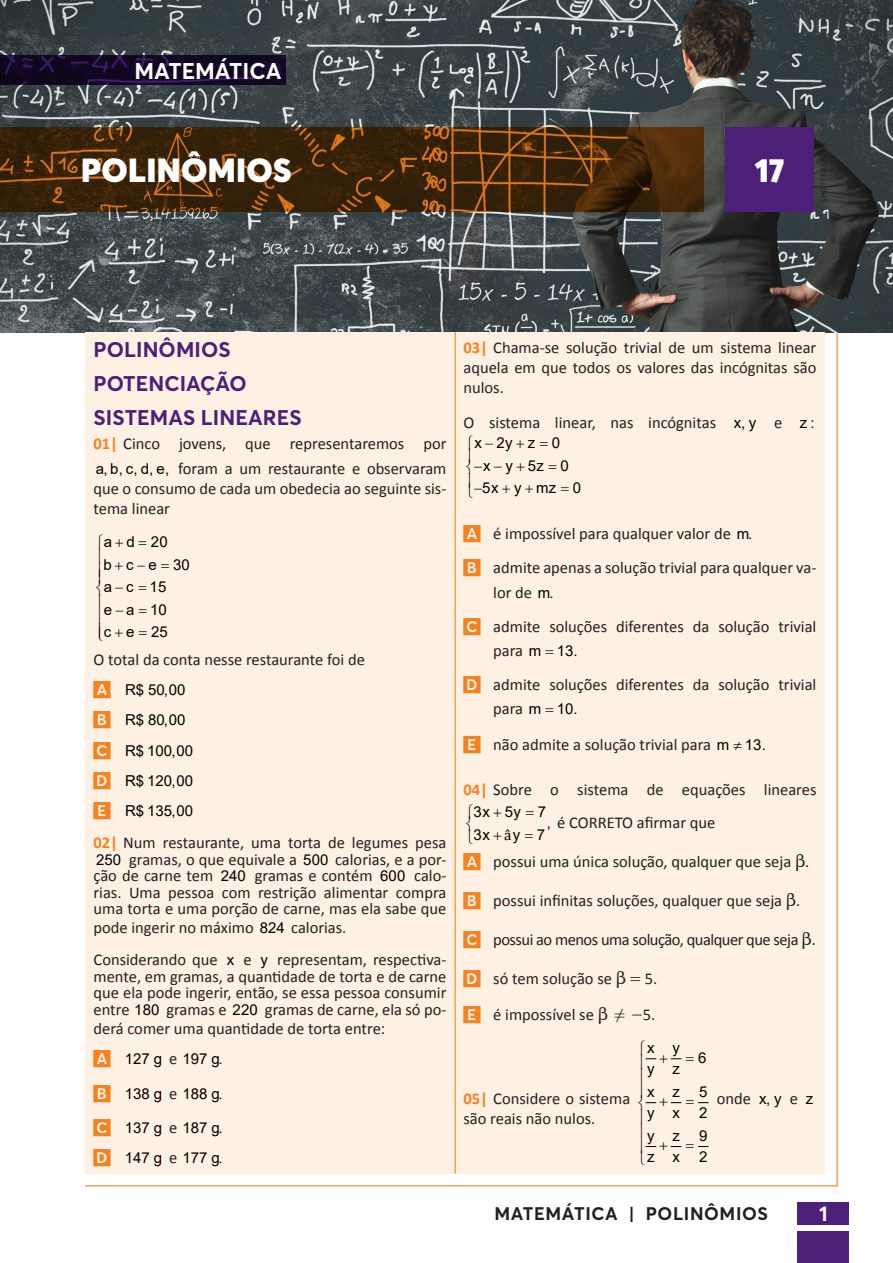
<style>
.page{position:relative;width:893px;height:1263px;background:#fff}
.page>*{position:absolute;margin:0;border:0;box-sizing:border-box;transform-origin:0 0}
.S_NOME_MODULO{font:900 33px "Averta";letter-spacing:.01em;color:#fff}
.S_MODULO{font:700 22.5px "Averta";color:#fff}
.SUBTITULO{font:700 21px "Averta";letter-spacing:.005em;color:#4c1f79}
.t1{font:700 21px "Averta";color:#fff}
.t2{font:700 18px "Averta";letter-spacing:.035em;color:#231f20}
.Corpo{font:16.5px/16.5px "Calibri";color:#231f20;text-align:justify}
.ABC_PROPOSTOS{font:16.5px/24.6px "Calibri";color:#231f20}
.ABC_PROPOSTOS-2{font:16.5px "Calibri";letter-spacing:-.03em;color:#231f20}
.ABC_PROPOSTOS-3{font:16.5px "ABCDE QUADRO";color:#f58220}
.ABC_PROPOSTOS-4{font:15px/22.5px "Arial";letter-spacing:.005em;color:#000}
.ABC_PROPOSTOS-5{font:15px/22.5px "Arial";letter-spacing:.945em;color:#000}
.t3{font:15px/22.5px "Symbol";color:#000;text-align:center}
.t4{font:9px "Calibri";letter-spacing:.03em;color:#231f20}
.s1{font-weight:700;color:#f58220}
.s2{font-family:"Arial";font-size:15px;color:#000}
.s3{font-family:"Calibri";font-size:16.5px;color:#231f20}
.s4{font-family:"ABCDE QUADRO";color:#f58220}
.s5{font-family:"MM Greek"}
.s6{font-family:"MM Negate"}
.s7{font-family:"Cambria Math"}
</style>
<div class="page">
<div style="left:798px;top:1202px;width:51px;height:22px;background:#4c1f79"></div>
<div style="left:798px;top:1231px;width:51px;height:32px;background:#4c1f79"></div>
<img style="left:0;top:0;width:893px;height:332px">
<div style="left:85px;top:332px;width:740px;height:842px;background:#fef0e2"></div>
<hr style="left:455px;top:332px;width:1px;height:842px;background:#f58220">
<svg style="left:0;top:127px;width:704px;height:85px;background:#482a0a"></svg>
<svg style="left:0;top:55px;width:286px;height:30px;background:#150928"></svg>
<div style="left:725px;top:127px;width:89px;height:85px;background:#4c1f79"></div>
<svg style="left:645px;top:1058px;width:63px;height:90px"></svg>
<p class="S_MODULO" style="left:134px;top:57px;width:149px">MATEMÁTICA</p>
<p class="S_NOME_MODULO" style="left:81px;top:149px;width:212px">POLINÔMIOS</p>
<p class="S_NOME_MODULO" style="left:755px;top:149px;width:31px">17</p>
<p class="t4" style="left:817px;top:203px;width:62px;rotate:-90deg">SHUTTERSTOCK</p>
<p class="SUBTITULO" style="left:94px;top:336px;width:139px">POLINÔMIOS</p>
<p class="SUBTITULO" style="left:94px;top:370px;width:155px">POTENCIAÇÃO</p>
<p class="SUBTITULO" style="left:94px;top:404px;width:210px">SISTEMAS LINEARES</p>
<p class="Corpo" style="left:94px;top:434px;width:354px"><span class="s1">01|</span> Cinco jovens, que representaremos por</p>
<p class="ABC_PROPOSTOS-4" style="left:96px;top:458px;width:75px">a, b, c, d, e,</p>
<p class="Corpo" style="left:94px;top:459px;width:354px;line-height:19.8px;text-indent:85px">foram a um restaurante e observaram que o consumo de cada um obedecia ao seguinte sis&shy;tema linear</p>
<p class="ABC_PROPOSTOS-5" style="left:103px;top:530px;width:88px">ad20 bce 30 ac 15 ea10 ce25</p>
<p class="Corpo" style="left:94px;top:651px;width:273px">O total da conta nesse restaurante foi de</p>
<p class="ABC_PROPOSTOS-3" style="left:94px;top:678px;width:20px">A</p>
<p class="ABC_PROPOSTOS-4" style="left:125px;top:679px;width:62px">R$ 50,00</p>
<p class="ABC_PROPOSTOS-3" style="left:94px;top:708px;width:20px">B</p>
<p class="ABC_PROPOSTOS-4" style="left:125px;top:709px;width:62px">R$ 80,00</p>
<p class="ABC_PROPOSTOS-3" style="left:94px;top:738px;width:20px">C</p>
<p class="ABC_PROPOSTOS-4" style="left:125px;top:739px;width:69px">R$ 100,00</p>
<p class="ABC_PROPOSTOS-3" style="left:94px;top:768px;width:20px">D</p>
<p class="ABC_PROPOSTOS-4" style="left:125px;top:769px;width:69px">R$ 120,00</p>
<p class="ABC_PROPOSTOS-3" style="left:94px;top:798px;width:20px">E</p>
<p class="ABC_PROPOSTOS-4" style="left:125px;top:799px;width:69px">R$ 135,00</p>
<p class="Corpo" style="left:94px;top:834px;width:354px"><span class="s1">02|</span> Num restaurante, uma torta de legumes pesa</p>
<p class="ABC_PROPOSTOS-4" style="left:96px;top:848px;width:27px">250</p>
<p class="Corpo" style="left:94px;top:850px;width:354px;text-indent:36px">gramas, o que equivale a <span class="s2">500</span> calorias, e a por&shy;ção de carne tem</p>
<p class="ABC_PROPOSTOS-4" style="left:221px;top:864px;width:27px">240</p>
<p class="Corpo" style="left:255px;top:867px;width:119px">gramas e contém</p>
<p class="ABC_PROPOSTOS-4" style="left:380px;top:864px;width:27px">600</p>
<p class="Corpo" style="left:94px;top:867px;width:354px;text-indent:321px">calo&shy;rias. Uma pessoa com restrição alimentar compra uma torta e uma porção de carne, mas ela sabe que</p>
<p class="Corpo" style="left:94px;top:919px;width:254px">pode ingerir no máximo <span class="s2">824</span> calorias.</p>
<p class="Corpo" style="left:94px;top:951px;width:126px">Considerando que</p>
<p class="ABC_PROPOSTOS-4" style="left:227px;top:948px;width:9px">x</p>
<p class="Corpo" style="left:243px;top:951px;width:10px">e</p>
<p class="ABC_PROPOSTOS-4" style="left:261px;top:948px;width:9px">y</p>
<p class="Corpo" style="left:94px;top:951px;width:354px;text-indent:184px">representam, respectiva&shy;mente, em gramas, a quantidade de torta e de carne que ela pode ingerir, então, se essa pessoa consumir entre <span class="s2">180</span> gramas e <span class="s2">220</span> gramas de carne, ela só po-</p>
<p class="Corpo" style="left:94px;top:1020px;width:293px">derá comer uma quantidade de torta entre:</p>
<p class="ABC_PROPOSTOS-3" style="left:94px;top:1047px;width:20px">A</p>
<p class="ABC_PROPOSTOS-4" style="left:125px;top:1048px;width:100px">127 g <span class="s3">e</span> 197 g.</p>
<p class="ABC_PROPOSTOS-3" style="left:94px;top:1081px;width:20px">B</p>
<p class="ABC_PROPOSTOS-4" style="left:125px;top:1082px;width:100px">138 g <span class="s3">e</span> 188 g.</p>
<p class="ABC_PROPOSTOS-3" style="left:94px;top:1116px;width:20px">C</p>
<p class="ABC_PROPOSTOS-4" style="left:125px;top:1116px;width:100px">137 g <span class="s3">e</span> 187 g.</p>
<p class="ABC_PROPOSTOS-3" style="left:94px;top:1146px;width:20px">D</p>
<p class="ABC_PROPOSTOS-4" style="left:125px;top:1146px;width:100px">147 g <span class="s3">e</span> 177 g.</p>
<p class="Corpo" style="left:463px;top:337px;width:354px;line-height:19.8px"><span class="s1">03|</span> Chama-se solução trivial de um sistema linear aquela em que todos os valores das incógnitas são nulos.</p>
<p class="Corpo" style="left:463px;top:414px;width:254px">O sistema linear, nas incógnitas</p>
<p class="ABC_PROPOSTOS-4" style="left:734px;top:412px;width:24px">x, y</p>
<p class="Corpo" style="left:774px;top:414px;width:10px">e</p>
<p class="ABC_PROPOSTOS-4" style="left:800px;top:412px;width:16px">z:</p>
<p class="ABC_PROPOSTOS-4" style="left:474px;top:431px;width:87px">x2yz0</p>
<p class="ABC_PROPOSTOS-4" style="left:483px;top:454px;width:87px">xy5z0</p>
<p class="ABC_PROPOSTOS-4" style="left:474px;top:476px;width:109px">−5x y mz 0</p>
<p class="t3" style="left:474px;top:431px;width:30px">−<br>− −</p>
<p class="ABC_PROPOSTOS" style="left:463px;top:521px;width:290px"><span class="s4">A</span> é impossível para qualquer valor de <span class="s2">m.</span></p>
<p class="ABC_PROPOSTOS" style="left:493px;top:555px;width:325px;text-indent:-30px"><span class="s4">B</span> admite apenas a solução trivial para qualquer va&shy;lor de <span class="s2">m.</span></p>
<p class="ABC_PROPOSTOS" style="left:493px;top:613px;width:325px;text-indent:-30px"><span class="s4">C</span> admite soluções diferentes da solução trivial para <span class="s2">m 13.</span></p>
<p class="ABC_PROPOSTOS" style="left:493px;top:672px;width:325px;text-indent:-30px"><span class="s4">D</span> admite soluções diferentes da solução trivial para <span class="s2">m 10.</span></p>
<p class="ABC_PROPOSTOS" style="left:463px;top:732px;width:304px"><span class="s4">E</span> não admite a solução trivial para <span class="s2">m 13.</span></p>
<p class="Corpo" style="left:463px;top:781px;width:354px"><span class="s1">04|</span> Sobre o sistema de equações lineares</p>
<p class="ABC_PROPOSTOS-4" style="left:474px;top:800px;width:74px">3x 5y 7<br>3x</p>
<p class="Corpo" style="left:547px;top:814px;width:170px"><span class="s2">,</span> é CORRETO afirmar que</p>
<p class="ABC_PROPOSTOS" style="left:463px;top:849px;width:347px"><span class="s4">A</span> possui uma única solução, qualquer que seja <span class="s5">b</span>.</p>
<p class="ABC_PROPOSTOS" style="left:463px;top:888px;width:338px"><span class="s4">B</span> possui infinitas soluções, qualquer que seja <span class="s5">b</span>.</p>
<p class="ABC_PROPOSTOS-2" style="left:463px;top:928px;width:354px"><span class="s4">C</span> possui ao menos uma solução, qualquer que seja <span class="s5">b</span>.</p>
<p class="ABC_PROPOSTOS" style="left:463px;top:966px;width:195px"><span class="s4">D</span> só tem solução se <span class="s5">b =</span> 5.</p>
<p class="ABC_PROPOSTOS" style="left:463px;top:1001px;width:193px"><span class="s4">E</span> é impossível se <span class="s5">b</span> <span class="s6">!</span> <span class="s5">-</span>5.</p>
<p class="ABC_PROPOSTOS-4" style="left:504px;top:823px;width:42px"><span class="s7">â</span>y 7</p>
<p class="Corpo" style="left:463px;top:1090px;width:168px"><span class="s1">05|</span> Considere o sistema</p>
<p class="Corpo" style="left:463px;top:1110px;width:133px">são reais não nulos.</p>
<p class="ABC_PROPOSTOS-4" style="left:647px;top:1036px;width:34px">x y</p>
<p class="ABC_PROPOSTOS-4" style="left:647px;top:1058px;width:34px">y z x z</p>
<p class="ABC_PROPOSTOS-4" style="left:698px;top:1046px;width:10px">6</p>
<p class="ABC_PROPOSTOS-4" style="left:699px;top:1080px;width:10px">5</p>
<p class="ABC_PROPOSTOS-4" style="left:647px;top:1101px;width:34px">y x</p>
<p class="ABC_PROPOSTOS-4" style="left:699px;top:1101px;width:10px">2</p>
<p class="ABC_PROPOSTOS-4" style="left:647px;top:1124px;width:34px">y z</p>
<p class="ABC_PROPOSTOS-4" style="left:699px;top:1124px;width:10px">9</p>
<p class="ABC_PROPOSTOS-4" style="left:647px;top:1145px;width:34px">z x</p>
<p class="ABC_PROPOSTOS-4" style="left:699px;top:1145px;width:10px">2</p>
<p class="Corpo" style="left:717px;top:1090px;width:36px">onde</p>
<p class="ABC_PROPOSTOS-4" style="left:759px;top:1087px;width:24px">x, y</p>
<p class="Corpo" style="left:790px;top:1090px;width:10px">e</p>
<p class="ABC_PROPOSTOS-4" style="left:806px;top:1087px;width:9px">z</p>
<p class="t2" style="left:494px;top:1202px;width:275px">MATEMÁTICA | POLINÔMIOS</p>
<p class="t1" style="left:819px;top:1200px;width:10px">1</p>
</div>
